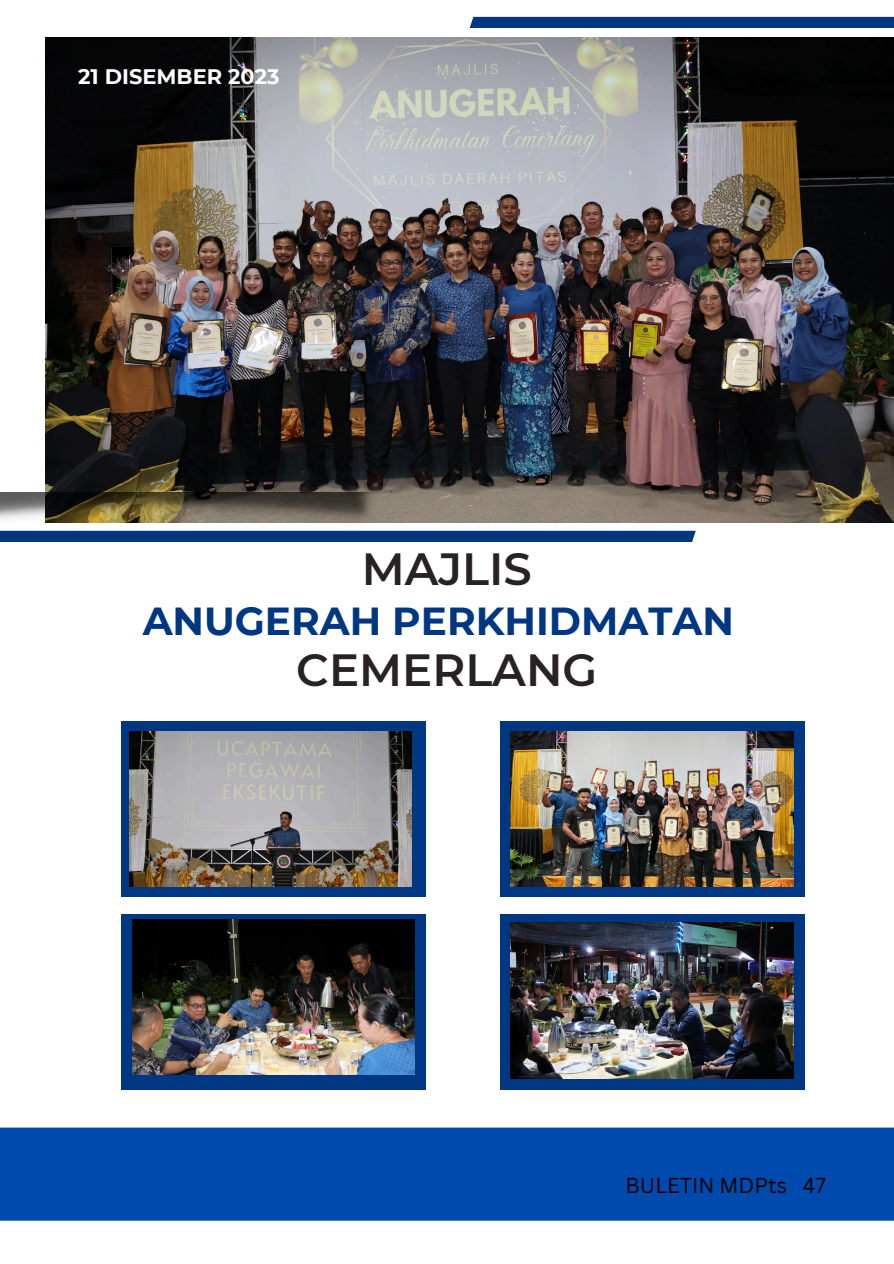
<style>
.page{position:relative;width:894px;height:1264px;background:#fff}
.page>*{position:absolute;margin:0;border:0;box-sizing:border-box;transform-origin:0 0}
.t1{font:600 45px "Montserrat";color:#282224}
.t2{font:700 39px "Montserrat";color:#003782}
.t3{font:700 21px "Montserrat";color:#fff}
.t4{font:21px "Canva Sans";color:#000}
</style>
<div class="page">
<img style="left:46px;top:37px;width:847px;height:485px">
<div style="left:499px;top:721px;width:305px;height:175px;background:#003782"></div>
<div style="left:121px;top:913px;width:304px;height:176px;background:#003782"></div>
<img style="left:510px;top:731px;width:283px;height:155px">
<img style="left:132px;top:919px;width:282px;height:155px">
<img style="left:0;top:492px;width:379px;height:31px">
<div style="left:0;top:531px;width:695px;height:11px;background:#003782"></div>
<div style="left:469px;top:17px;width:424px;height:11px;background:#003782"></div>
<div style="left:0;top:1127px;width:893px;height:93px;background:#004aad"></div>
<div style="left:499px;top:913px;width:305px;height:176px;background:#003782"></div>
<img style="left:510px;top:922px;width:283px;height:156px">
<div style="left:121px;top:721px;width:304px;height:175px;background:#003782"></div>
<img style="left:129px;top:731px;width:282px;height:155px">
<h1 class="t3" style="left:78px;top:63px;width:203px">21 DISEMBER 2023</h1>
<h3 class="t1" style="left:361px;top:541px;width:172px">MAJLIS</h3>
<p class="t2" style="left:143px;top:597px;width:592px">ANUGERAH PERKHIDMATAN</p>
<h2 class="t1" style="left:296px;top:642px;width:302px">CEMERLANG</h2>
<h1 class="t4" style="left:625px;top:1170px;width:202px">BULETIN MDPts 47</h1>
</div>
